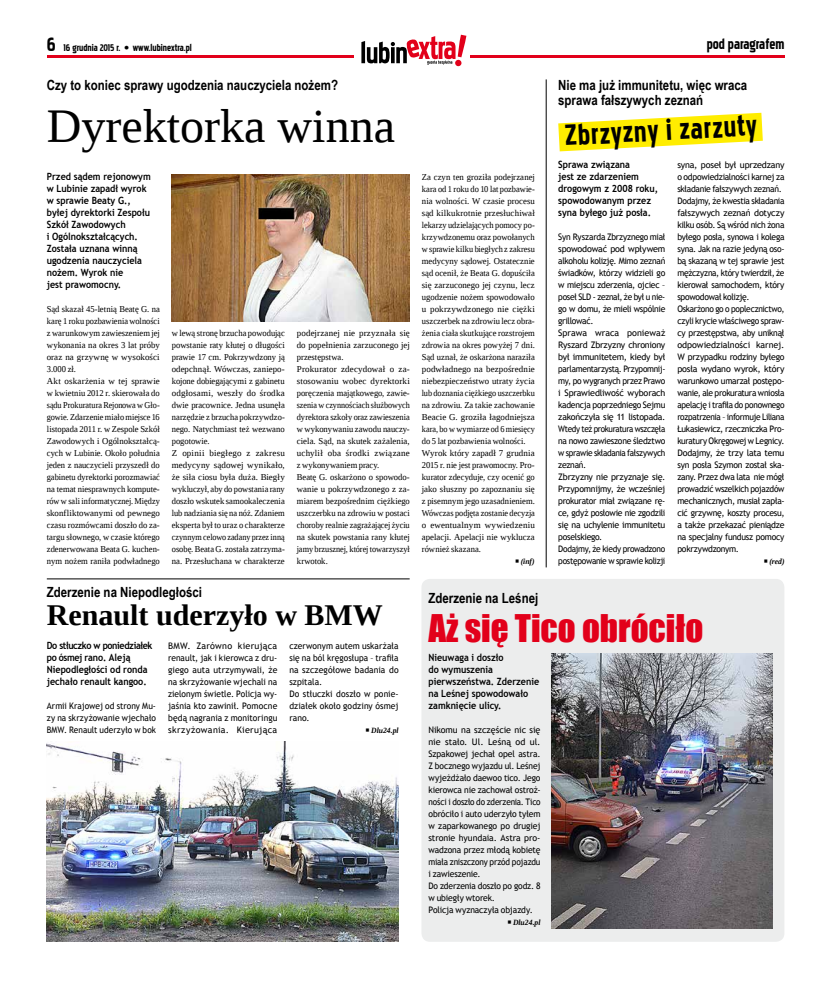
<style>
.page{position:relative;width:820px;height:993px;background:#fff}
.page>*{position:absolute;margin:0;border:0;box-sizing:border-box;transform-origin:0 0}
.t1{font:48px "Tinos";color:#000}
.t2{font:36px "Pakenham";color:#000}
.t3{font:35px "Impact";color:#e2001a}
.t4{font:700 30px "Tinos";color:#000}
.t5{font:18px "Pakenham";color:#000}
.t6{font:700 14px/15px "Arial Narrow";color:#000}
.t7{font:12px "Pakenham";color:#000}
.t8{font:700 10px/12px "Trebuchet MS";color:#000;scale:.9 1}
.t9{font:9px/12px "Trebuchet MS";letter-spacing:-.025em;color:#000}
.t10{font:9px/12px "Tinos";letter-spacing:.005em;color:#000;scale:.95 1}
.t11{font:9px/12px "Tinos";letter-spacing:.005em;color:#000;scale:.96 1}
.t12{font:9px/12px "Trebuchet MS";letter-spacing:-.025em;color:#000;scale:.94 1}
.t13{font:9px/12px "Tinos";letter-spacing:.005em;color:#000}
.t14{font:9px/12px "Trebuchet MS";letter-spacing:.01em;color:#000;scale:.94 1}
.t15{font:9px/12px "Trebuchet MS";letter-spacing:-.025em;color:#000;text-align:justify;scale:.93 1}
.t16{font:italic 700 8px "Tinos";color:#000;scale:.95 1}
.s1{font-size:24px}
</style>
<div class="page">
<svg style="left:361px;top:35px;width:105px;height:31px"></svg>
<hr style="left:47px;top:55px;width:306px;height:2px;background:#e2001a">
<hr style="left:469px;top:55px;width:315px;height:2px;background:#e2001a">
<div style="left:421px;top:578px;width:363px;height:363px;background:#eceded;border-radius:9px"></div>
<img style="left:171px;top:174px;width:238px;height:147px">
<svg style="left:546px;top:97px;width:217px;height:70px"></svg>
<img style="left:551px;top:653px;width:221px;height:275px">
<img style="left:47px;top:741px;width:351px;height:200px">
<hr style="left:545px;top:79px;width:1px;height:488px;background:#000">
<hr style="left:47px;top:578px;width:362px;height:1px;background:#000">
<h3 class="t7" style="left:47px;top:42px;width:146px"><span class="s1">6</span> 16 grudnia 2015 r. • www.lubinextra.pl</h3>
<h3 class="t6" style="left:47px;top:76px;width:292px">Czy to koniec sprawy ugodzenia nauczyciela nożem?</h3>
<h1 class="t1" style="left:47px;top:94px;width:349px">Dyrektorka winna</h1>
<p class="t8" style="left:47px;top:170px;width:117px">Przed sądem rejonowym w Lubinie zapadł wyrok w sprawie Beaty G., byłej dyrektorki Zespołu<br>Szkół Zawodowych<br>i Ogólnokształcących.<br>Została uznana winną ugodzenia nauczyciela nożem. Wyrok nie<br>jest prawomocny.</p>
<p class="t10" style="left:47px;top:303px;width:120px">Sąd skazał 45-letnią Beatę G. na karę 1 roku pozbawienia wolności z warunkowym zawieszeniem jej wykonania na okres 3 lat próby oraz na grzywnę w wysokości<br>3.000 zł.<br>Akt oskarżenia w tej sprawie w kwietniu 2012 r. skierowała do sądu Prokuratura Rejonowa w Gło&shy;gowie. Zdarzenie miało miejsce 16 listopada 2011 r. w Zespole Szkół<br>Zawodowych i Ogólnokształcą&shy;cych w Lubinie. Około południa jeden z nauczycieli przyszedł do gabinetu dyrektorki porozmawiać na temat niesprawnych kompute&shy;rów w sali informatycznej. Między skonfliktowanymi od pewnego czasu rozmówcami doszło do za&shy;targu słownego, w czasie którego zdenerwowana Beata G. kuchen&shy;nym nożem raniła podwładnego</p>
<p class="t10" style="left:172px;top:327px;width:120px">w lewą stronę brzucha powodując powstanie raty kłutej o długości prawie 17 cm. Pokrzywdzony ją odepchnął. Wówczas, zaniepo&shy;kojone dobiegającymi z gabinetu odgłosami, weszły do środka dwie pracownice. Jedna usunęła narzędzie z brzucha pokrzywdzo&shy;nego. Natychmiast też wezwano pogotowie.<br>Z opinii biegłego z zakresu medycyny sądowej wynikało, że siła ciosu była duża. Biegły wykluczył, aby do powstania rany doszło wskutek samookaleczenia lub nadziania się na nóż. Zdaniem eksperta był to uraz o charakterze czynnym celowo zadany przez inną osobę. Beata G. została zatrzyma&shy;na. Przesłuchana w charakterze</p>
<p class="t13" style="left:297px;top:327px;width:114px">podejrzanej nie przyznała się do popełnienia zarzuconego jej przestępstwa.<br>Prokurator zdecydował o za&shy;stosowaniu wobec dyrektorki poręczenia majątkowego, zawie&shy;szenia w czynnościach służbowych dyrektora szkoły oraz zawieszenia w wykonywaniu zawodu nauczy&shy;ciela. Sąd, na skutek zażalenia, uchylił oba środki związane z wykonywaniem pracy.<br>Beatę G. oskarżono o spowodo&shy;wanie u pokrzywdzonego z za&shy;miarem bezpośrednim ciężkiego uszczerbku na zdrowiu w postaci choroby realnie zagrażającej życiu na skutek powstania rany kłutej jamy brzusznej, której towarzyszył krwotok.</p>
<h3 class="t6" style="left:47px;top:583px;width:157px">Zderzenie na Niepodległości</h3>
<h3 class="t4" style="left:47px;top:595px;width:337px">Renault uderzyło w BMW</h3>
<p class="t8" style="left:47px;top:638px;width:119px">Do stłuczko w poniedziałek po ósmej rano. Aleją<br>Niepodległości od ronda jechało renault kangoo.</p>
<p class="t15" style="left:47px;top:699px;width:119px">Armii Krajowej od strony Mu&shy;zy na skrzyżowanie wjechało BMW. Renault uderzyło w bok</p>
<p class="t9" style="left:168px;top:639px;width:111px;text-align:justify">BMW. Zarówno kierująca renault, jak i kierowca z dru&shy;giego auta utrzymywali, że na skrzyżowanie wjechali na zielonym świetle. Policja wy&shy;jaśnia kto zawinił. Pomocne będą nagrania z monitoringu skrzyżowania. Kierująca</p>
<p class="t14" style="left:289px;top:639px;width:118px">czerwonym autem uskarżała się na ból kręgosłupa – trafiła na szczegółowe badania do szpitala.<br>Do stłuczki doszło w ponie&shy;działek około godziny ósmej rano.</p>
<p class="t16" style="left:371px;top:724px;width:30px">Dlu24.pl</p>
<h3 class="t5" style="left:706px;top:35px;width:79px">pod paragrafem</h3>
<p class="t11" style="left:421px;top:171px;width:119px">Za czyn ten groziła podejrzanej kara od 1 roku do 10 lat pozbawie&shy;nia wolności. W czasie procesu sąd kilkukrotnie przesłuchiwał lekarzy udzielających pomocy po&shy;krzywdzonemu oraz powołanych w sprawie kilku biegłych z zakresu medycyny sądowej. Ostatecznie sąd ocenił, że Beata G. dopuściła się zarzuconego jej czynu, lecz ugodzenie nożem spowodowało u pokrzywdzonego nie ciężki uszczerbek na zdrowiu lecz obra&shy;żenia ciała skutkujące rozstrojem zdrowia na okres powyżej 7 dni.<br>Sąd uznał, że oskarżona naraziła podwładnego na bezpośrednie niebezpieczeństwo utraty życia lub doznania ciężkiego uszczerbku na zdrowiu. Za takie zachowanie<br>Beacie G. groziła łagodniejsza kara, bo w wymiarze od 6 miesięcy do 5 lat pozbawienia wolności.<br>Wyrok który zapadł 7 grudnia<br>2015 r. nie jest prawomocny. Pro&shy;kurator zdecyduje, czy ocenić go jako słuszny po zapoznaniu się z pisemnym jego uzasadnieniem.<br>Wówczas podjęta zostanie decyzja o ewentualnym wywiedzeniu apelacji. Apelacji nie wyklucza również skazana.</p>
<p class="t16" style="left:520px;top:556px;width:16px">(inf)</p>
<h3 class="t6" style="left:558px;top:76px;width:190px">Nie ma już immunitetu, więc wraca sprawa fałszywych zeznań</h3>
<h2 class="t2" style="left:563px;top:119px;width:194px;rotate:-3deg">Zbrzyzny i zarzuty</h2>
<p class="t8" style="left:558px;top:158px;width:112px">Sprawa związana<br>jest ze zdarzeniem drogowym z 2008 roku, spowodowanym przez syna byłego już posła.</p>
<p class="t12" style="left:558px;top:231px;width:115px">Syn Ryszarda Zbrzyznego miał spowodować pod wpływem alkoholu kolizję. Mimo zeznań świadków, którzy widzieli go w miejscu zderzenia, ojciec – poseł SLD - zeznał, że był u nie&shy;go w domu, że mieli wspólnie grillować.<br>Sprawa wraca ponieważ<br>Ryszard Zbrzyzny chroniony był immunitetem, kiedy był parlamentarzystą. Przypomnij&shy;my, po wygranych przez Prawo i Sprawiedliwość wyborach kadencja poprzedniego Sejmu zakończyła się 11 listopada.<br>Wtedy też prokuratura wszczęła na nowo zawieszone śledztwo w sprawie składania fałszywych zeznań.<br>Zbrzyzny nie przyznaje się.<br>Przypomnijmy, że wcześniej prokurator miał związane rę&shy;ce, gdyż posłowie nie zgodzili się na uchylenie immunitetu poselskiego.<br>Dodajmy, że kiedy prowadzono postępowanie w sprawie kolizji</p>
<p class="t9" style="left:677px;top:159px;width:109px">syna, poseł był uprzedzany o odpowiedzialności karnej za składanie fałszywych zeznań.<br>Dodajmy, że kwestia składania fałszywych zeznań dotyczy kilku osób. Są wśród nich żona byłego posła, synowa i kolega syna. Jak na razie jedyną oso&shy;bą skazaną w tej sprawie jest mężczyzna, który twierdził, że kierował samochodem, który spowodował kolizję.<br>Oskarżono go o poplecznictwo, czyli krycie właściwego spraw&shy;cy przestępstwa, aby uniknął odpowiedzialności karnej.<br>W przypadku rodziny byłego posła wydano wyrok, który warunkowo umarzał postępo&shy;wanie, ale prokuratura wniosła apelację i trafiła do ponownego rozpatrzenia – informuje Liliana<br>Łukasiewicz, rzeczniczka Pro&shy;kuratury Okręgowej w Legnicy.<br>Dodajmy, że trzy lata temu syn posła Szymon został ska&shy;zany. Przez dwa lata nie mógł prowadzić wszelkich pojazdów mechanicznych, musiał zapła&shy;cić grzywnę, koszty procesu, a także przekazać pieniądze na specjalny fundusz pomocy pokrzywdzonym.</p>
<p class="t16" style="left:769px;top:556px;width:17px">(red)</p>
<h3 class="t6" style="left:428px;top:590px;width:111px">Zderzenie na Leśnej</h3>
<h3 class="t3" style="left:428px;top:600px;width:276px">Aż się Tico obróciło</h3>
<p class="t8" style="left:428px;top:650px;width:125px">Nieuwaga i doszło<br>do wymuszenia pierwszeństwa. Zderzenie na Leśnej spowodowało zamknięcie ulicy.</p>
<p class="t9" style="left:428px;top:723px;width:113px">Nikomu na szczęście nic się nie stało. Ul. Leśną od ul.<br>Szpakowej jechał opel astra.<br>Z bocznego wyjazdu ul. Leśnej wyjeżdżało daewoo tico. Jego kierowca nie zachował ostroż&shy;ności i doszło do zderzenia. Tico obróciło i auto uderzyło tyłem w zaparkowanego po drugiej stronie hyundaia. Astra pro&shy;wadzona przez młodą kobietę miała zniszczony przód pojazdu i zawieszenie.<br>Do zderzenia doszło po godz. 8 w ubiegły wtorek.<br>Policja wyznaczyła objazdy.</p>
<p class="t16" style="left:513px;top:916px;width:30px">Dlu24.pl</p>
</div>
